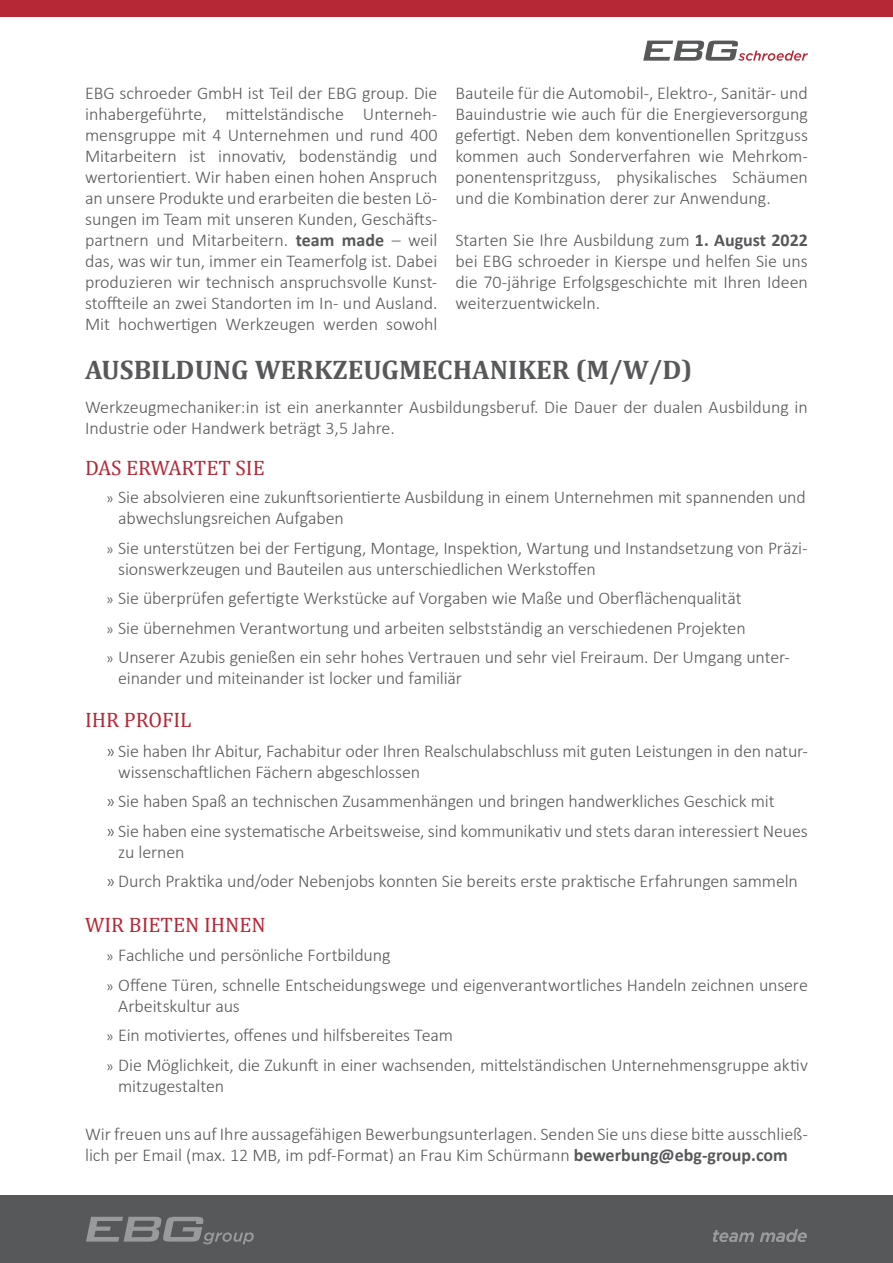
<style>
.page{position:relative;width:893px;height:1263px;background:#fff}
.page>*{position:absolute;margin:0;border:0;box-sizing:border-box;transform-origin:0 0}
.t1{font:700 27px "Cambria";color:#57585a}
.t2{font:21px "Cambria";color:#b72837}
.t3{font:300 18px/21px "Calibri";letter-spacing:-.005em;color:#57585a}
.s1{font-weight:700}
.s2{font-size:15px}
</style>
<div class="page">
<div style="left:0;top:0;width:893px;height:17px;background:#b72837"></div>
<div style="left:0;top:1195px;width:893px;height:68px;background:#57585a"></div>
<svg style="left:86px;top:1217px;width:168px;height:27px"></svg>
<svg style="left:713px;top:1230px;width:41px;height:12px"></svg>
<svg style="left:760px;top:1229px;width:46px;height:13px"></svg>
<svg style="left:643px;top:41px;width:165px;height:20px"></svg>
<p class="t3" style="left:85px;top:82px;width:354px;text-align:justify">EBG schroeder GmbH ist Teil der EBG group. Die inhabergeführte, mittelständische Unterneh&shy;mensgruppe mit 4 Unternehmen und rund 400<br>Mitarbeitern ist innovativ, bodenständig und wertorientiert. Wir haben einen hohen Anspruch an unsere Produkte und erarbeiten die besten Lö&shy;sungen im Team mit unseren Kunden, Geschäfts&shy;partnern und Mitarbeitern. <span class="s1">team made</span> – weil das, was wir tun, immer ein Teamerfolg ist. Dabei produzieren wir technisch anspruchsvolle Kunst&shy;stoffteile an zwei Standorten im In- und Ausland.<br>Mit hochwertigen Werkzeugen werden sowohl</p>
<p class="t3" style="left:455px;top:82px;width:354px;text-align:justify">Bauteile für die Automobil-, Elektro-, Sanitär- und Bauindustrie wie auch für die Energieversorgung gefertigt. Neben dem konventionellen Spritzguss kommen auch Sonderverfahren wie Mehrkom&shy;ponentenspritzguss, physikalisches Schäumen und die Kombination derer zur Anwendung.</p>
<p class="t3" style="left:455px;top:229px;width:354px;text-align:justify">Starten Sie Ihre Ausbildung zum <span class="s1">1. August 2022 </span>bei EBG schroeder in Kierspe und helfen Sie uns die 70-jährige Erfolgsgeschichte mit Ihren Ideen weiterzuentwickeln.</p>
<h1 class="t1" style="left:85px;top:351px;width:609px">AUSBILDUNG WERKZEUGMECHANIKER (M/W/D)</h1>
<p class="t3" style="left:85px;top:397px;width:724px">Werkzeugmechaniker:in ist ein anerkannter Ausbildungsberuf. Die Dauer der dualen Ausbildung in<br>Industrie oder Handwerk beträgt 3,5 Jahre.</p>
<p class="t2" style="left:85px;top:455px;width:181px">DAS ERWARTET SIE</p>
<p class="t3" style="left:118px;top:487px;width:689px;text-indent:-12px"><span class="s2">»</span> Sie absolvieren eine zukunftsorientierte Ausbildung in einem Unternehmen mit spannenden und abwechslungsreichen Aufgaben</p>
<p class="t3" style="left:118px;top:537px;width:691px;text-indent:-12px"><span class="s2">»</span> Sie unterstützen bei der Fertigung, Montage, Inspektion, Wartung und Instandsetzung von Präzi&shy;sionswerkzeugen und Bauteilen aus unterschiedlichen Werkstoffen</p>
<p class="t3" style="left:106px;top:583px;width:685px;line-height:29.5px"><span class="s2">»</span> Sie überprüfen gefertigte Werkstücke auf Vorgaben wie Maße und Oberflächenqualität<br><span class="s2">»</span> Sie übernehmen Verantwortung und arbeiten selbstständig an verschiedenen Projekten<br><span class="s2">»</span> Unserer Azubis genießen ein sehr hohes Vertrauen und sehr viel Freiraum. Der Umgang unter-</p>
<p class="t3" style="left:118px;top:668px;width:345px">einander und miteinander ist locker und familiär</p>
<p class="t2" style="left:85px;top:707px;width:108px">IHR PROFIL</p>
<p class="t3" style="left:118px;top:740px;width:691px;text-indent:-12px">» Sie haben Ihr Abitur, Fachabitur oder Ihren Realschulabschluss mit guten Leistungen in den natur&shy;wissenschaftlichen Fächern abgeschlossen</p>
<p class="t3" style="left:106px;top:786px;width:703px;line-height:29.5px">» Sie haben Spaß an technischen Zusammenhängen und bringen handwerkliches Geschick mit<br>» Sie haben eine systematische Arbeitsweise, sind kommunikativ und stets daran interessiert Neues</p>
<p class="t3" style="left:106px;top:837px;width:693px;line-height:29.5px;text-indent:12px">zu lernen<br>» Durch Praktika und/oder Nebenjobs konnten Sie bereits erste praktische Erfahrungen sammeln</p>
<p class="t2" style="left:85px;top:913px;width:182px">WIR BIETEN IHNEN</p>
<p class="t3" style="left:106px;top:940px;width:703px;line-height:29.5px"><span class="s2">»</span> Fachliche und persönliche Fortbildung<br><span class="s2">»</span> Offene Türen, schnelle Entscheidungswege und eigenverantwortliches Handeln zeichnen unsere</p>
<p class="t3" style="left:106px;top:991px;width:703px;line-height:29.5px;text-indent:12px">Arbeitskultur aus<br><span class="s2">»</span> Ein motiviertes, offenes und hilfsbereites Team<br><span class="s2">»</span> Die Möglichkeit, die Zukunft in einer wachsenden, mittelständischen Unternehmensgruppe aktiv</p>
<p class="t3" style="left:118px;top:1075px;width:107px">mitzugestalten</p>
<p class="t3" style="left:85px;top:1124px;width:724px">Wir freuen uns auf Ihre aussagefähigen Bewerbungsunterlagen. Senden Sie uns diese bitte ausschließ&shy;lich per Email (max. 12 MB, im pdf-Format) an Frau Kim Schürmann <span class="s1">bewerbung@ebg-group.com</span></p>
</div>
